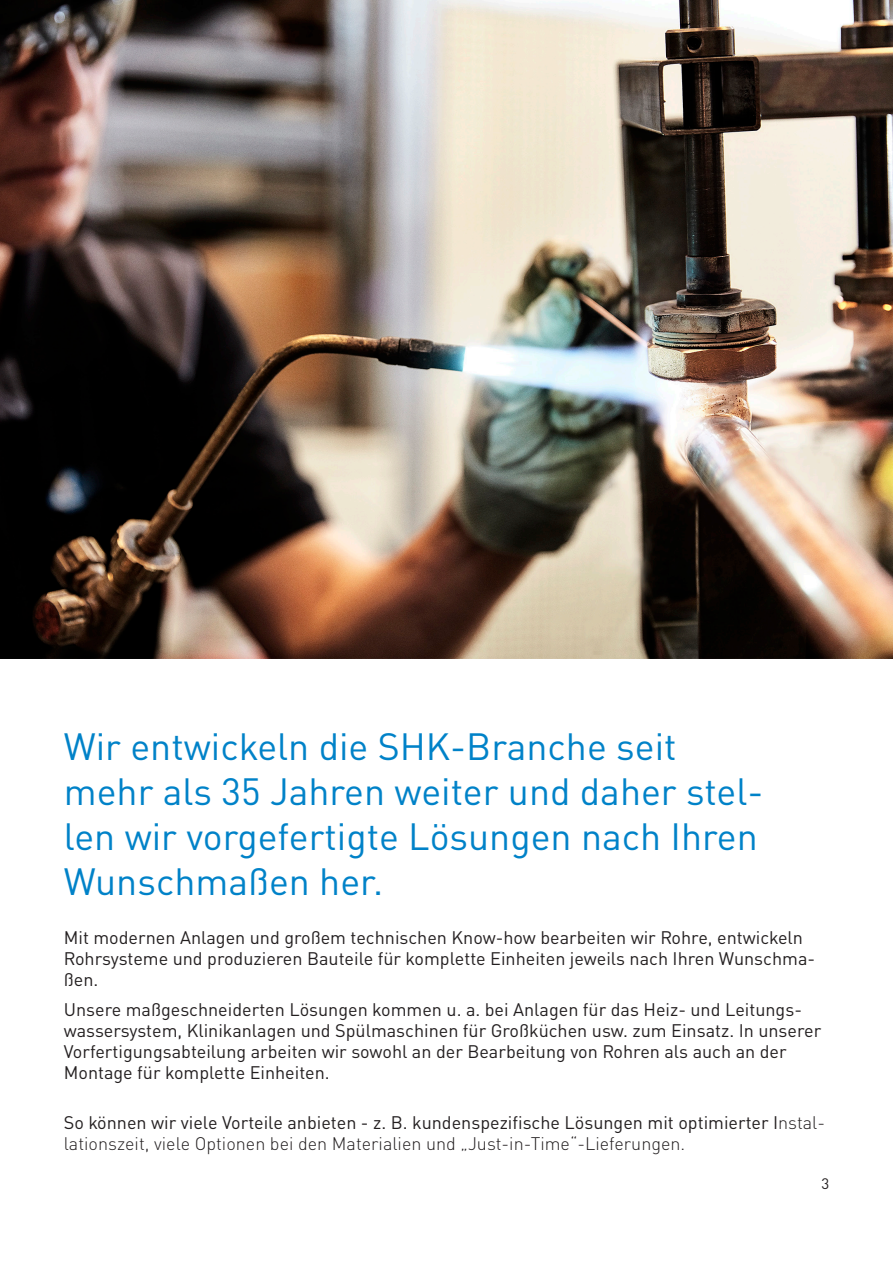
<style>
.page{position:relative;width:893px;height:1263px;background:#fff}
.page>*{position:absolute;margin:0;border:0;box-sizing:border-box;transform-origin:0 0}
.t1{font:37.5px/45px "DIN Pro";color:#0082c8}
.para{font:18px/21px "DIN Pro";color:#231f20}
.para-2{font:300 18px/21px "DIN Pro";color:#231f20}
.t2{font:15px "DIN Pro";color:#231f20}
.s1{font-weight:400}
</style>
<div class="page">
<img style="left:0;top:0;width:893px;height:658px">
<p class="t1" style="left:64px;top:720px;width:701px">Wir entwickeln die SHK-Branche seit mehr als 35 Jahren weiter und daher stel&shy;len wir vorgefertigte Lösungen nach Ihren Wunschmaßen her.</p>
<p class="para" style="left:64px;top:925px;width:753px">Mit modernen Anlagen und großem technischen Know-how bearbeiten wir Rohre, entwickeln<br>Rohrsysteme und produzieren Bauteile für komplette Einheiten jeweils nach Ihren Wunschma&shy;ßen.</p>
<p class="para" style="left:64px;top:997px;width:759px">Unsere maßgeschneiderten Lösungen kommen u. a. bei Anlagen für das Heiz- und Leitungs&shy;wassersystem, Klinikanlagen und Spülmaschinen für Großküchen usw. zum Einsatz. In unserer Vorfertigungsabteilung arbeiten wir sowohl an der Bearbeitung von Rohren als auch an der Montage für komplette Einheiten.</p>
<p class="para-2" style="left:64px;top:1110px;width:763px"><span class="s1">So können wir viele Vorteile anbieten - z. B. kundenspezifische Lösungen mit optimierter I</span>nstal&shy;lationszeit, viele Optionen bei den Materialien und „Just-in-Time“-Lieferungen.</p>
<p class="t2" style="left:821px;top:1171px;width:9px">3</p>
</div>
